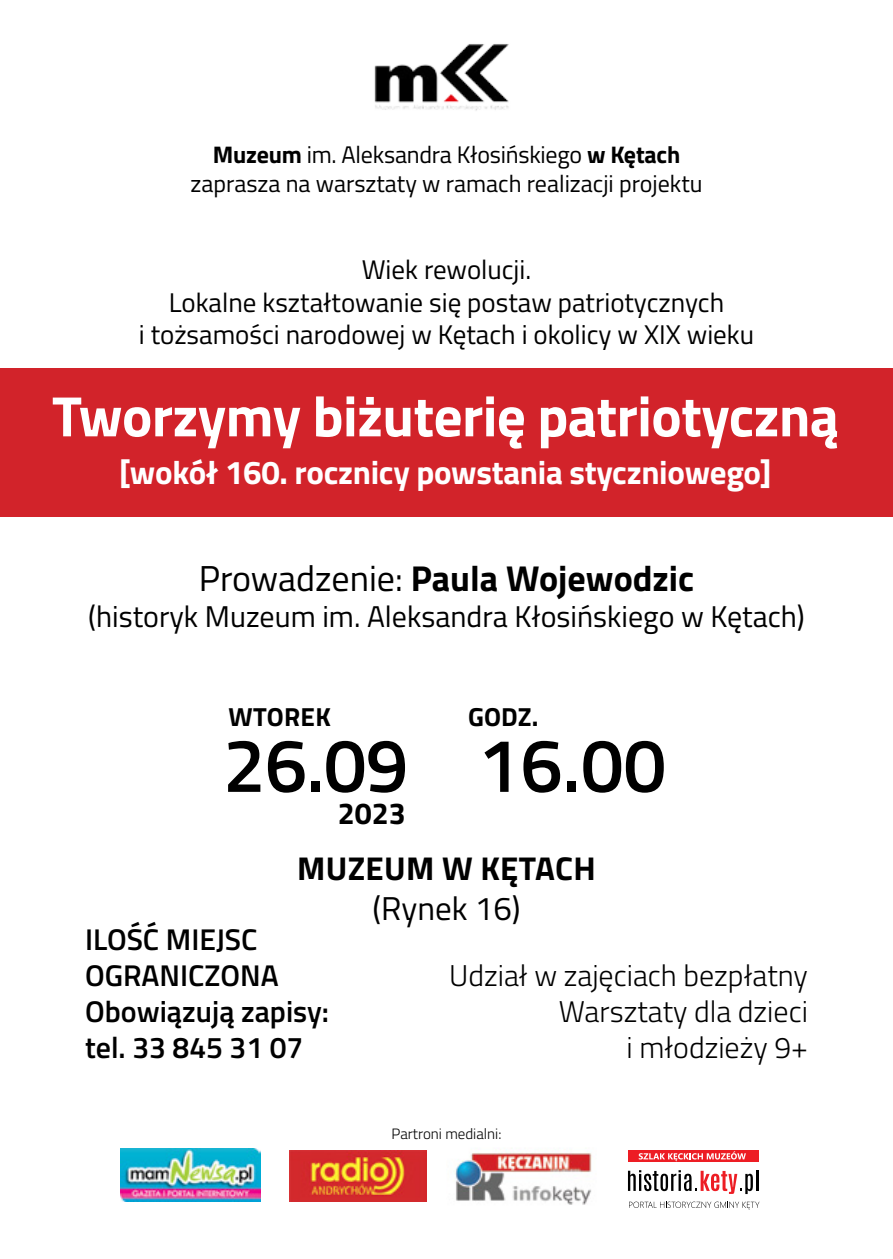
<style>
.page{position:relative;width:893px;height:1259px;background:#fff}
.page>*{position:absolute;margin:0;border:0;box-sizing:border-box;transform-origin:0 0}
.t1{font:600 75.9px "Titillium Web";letter-spacing:-.005em;color:#000}
.t2{font:700 57px "Titillium Web";letter-spacing:-.01em;color:#fff}
.t3{font:700 36px "Titillium Web";color:#000}
.t4{font:700 33px "Titillium Web";letter-spacing:-.01em;color:#fff}
.t5{font:700 33px "Titillium Web";letter-spacing:.01em;color:#000}
.t6{font:33px "Titillium Web";color:#000}
.t7{font:700 30.3px "Titillium Web";color:#000}
.t8{font:300 30px/36px "Titillium Web";color:#000;text-align:right}
.t9{font:600 30px/36px "Titillium Web";color:#000}
.t10{font:30px "Titillium Web";color:#000}
.t11{font:27px/32.4px "Titillium Web";color:#000;text-align:center}
.t12{font:700 26.1px "Titillium Web";letter-spacing:.005em;color:#000}
.t13{font:24px/28.8px "Titillium Web";color:#000;text-align:center}
.t14{font:300 15px "Titillium Web";color:#000}
.s1{font-weight:700}
.s2{font-weight:400}
</style>
<div class="page">
<div style="left:0;top:368px;width:893px;height:149px;background:#d2232a"></div>
<img style="left:374px;top:44px;width:135px;height:67px">
<img style="left:121px;top:1148px;width:140px;height:53px">
<svg style="left:628px;top:1170px;width:125px;height:24px"></svg>
<hr style="left:756px;top:1170px;width:2px;height:21px;background:#000">
<svg style="left:629px;top:1201px;width:130px;height:8px"></svg>
<div style="left:628px;top:1150px;width:130px;height:12px;background:#ed1d24"></div>
<svg style="left:639px;top:1151px;width:107px;height:10px"></svg>
<img style="left:289px;top:1150px;width:138px;height:51px">
<img style="left:455px;top:1152px;width:137px;height:53px">
<p class="t13" style="left:190px;top:139px;width:514px"><span class="s1">Muzeum</span> im. Aleksandra Kłosińskiego <span class="s1">w Kętach </span>zaprasza na warsztaty w ramach realizacji projektu</p>
<p class="t11" style="left:139px;top:252px;width:617px">Wiek rewolucji.<br>Lokalne kształtowanie się postaw patriotycznych<br>i tożsamości narodowej w Kętach i okolicy w XIX wieku</p>
<h2 class="t2" style="left:52px;top:373px;width:788px">Tworzymy biżuterię patriotyczną</h2>
<p class="t4" style="left:119px;top:448px;width:654px">[wokół 160. rocznicy powstania styczniowego]</p>
<h3 class="t3" style="left:199px;top:551px;width:497px"><span class="s2">Prowadzenie:</span> Paula Wojewodzic</h3>
<p class="t10" style="left:88px;top:594px;width:718px">(historyk Muzeum im. Aleksandra Kłosińskiego w Kętach)</p>
<p class="t12" style="left:228px;top:696px;width:104px">WTOREK</p>
<p class="t12" style="left:468px;top:696px;width:72px">GODZ.</p>
<h1 class="t1" style="left:223px;top:708px;width:445px">26.09 16.00</h1>
<p class="t7" style="left:338px;top:790px;width:69px">2023</p>
<p class="t5" style="left:297px;top:843px;width:300px">MUZEUM W KĘTACH</p>
<p class="t6" style="left:372px;top:884px;width:150px">(Rynek 16)</p>
<p class="t9" style="left:85px;top:919px;width:246px">ILOŚĆ MIEJSC<br>OGRANICZONA<br>Obowiązują zapisy: tel. 33 845 31 07</p>
<p class="t8" style="left:449px;top:956px;width:360px">Udział w zajęciach bezpłatny<br>Warsztaty dla dzieci<br>i młodzieży 9+</p>
<p class="t14" style="left:391px;top:1123px;width:111px">Partroni medialni:</p>
</div>
